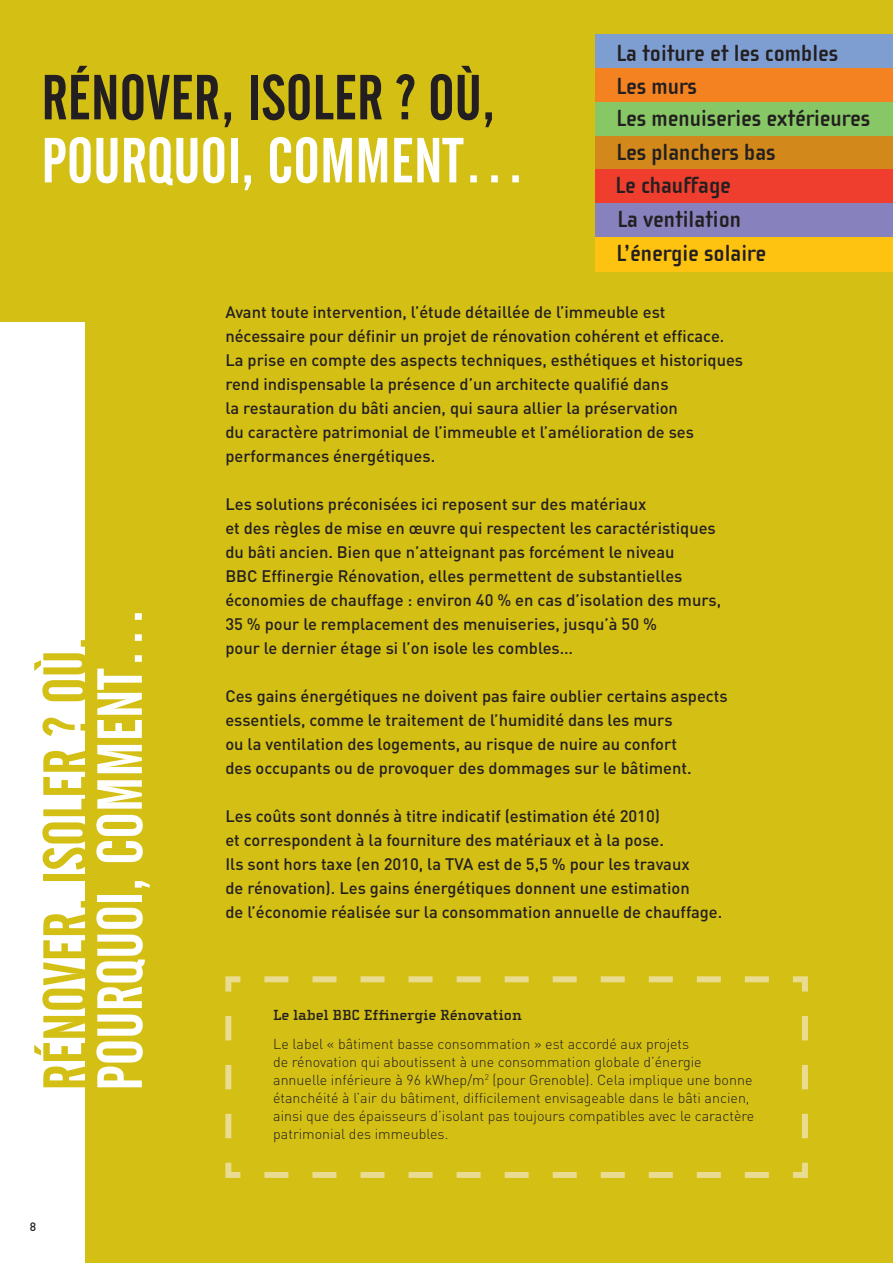
<style>
.page{position:relative;width:893px;height:1263px;background:#fff}
.page>*{position:absolute;margin:0;border:0;box-sizing:border-box;transform-origin:0 0}
.t1{font:63px/54px "Alternate Gothic No 2 BT";color:#d4bf15}
.t2{font:63px/63px "Alternate Gothic No 2 BT";color:#231f20}
.t3{font:700 24px/33.5px "Cholla Sans";color:#231f20}
.t4{font:500 16.5px/24px "DIN";color:#231f20}
.t5{font:700 15px "Cholla Slab";color:#231f20}
.t6{font:300 14.25px/18px "DIN";color:#231f20}
.t7{font:500 12px "DIN";color:#231f20}
.s1{color:#fff}
</style>
<div class="page">
<div style="left:0;top:0;width:893px;height:321px;background:#d4bf15"></div>
<div style="left:85px;top:272px;width:808px;height:991px;background:#d4bf15"></div>
<div style="left:595px;top:34px;width:298px;height:34px;background:#7e9ed2"></div>
<div style="left:595px;top:68px;width:298px;height:34px;background:#f58220"></div>
<div style="left:595px;top:102px;width:298px;height:34px;background:#87c765"></div>
<div style="left:595px;top:136px;width:298px;height:34px;background:#d3881b"></div>
<div style="left:595px;top:170px;width:298px;height:34px;background:#ef3e2e"></div>
<div style="left:595px;top:204px;width:298px;height:34px;background:#8781bd"></div>
<div style="left:595px;top:237px;width:298px;height:34px;background:#fec210"></div>
<svg style="left:225px;top:976px;width:583px;height:202px"></svg>
<p class="t2" style="left:41px;top:67px;width:486px">RÉNOVER, ISOLER ? OÙ,<br><span class="s1">POURQUOI, COMMENT…</span></p>
<p class="t3" style="left:615px;top:36px;width:256px">La toiture et les combles<br>Les murs<br>Les menuiseries extérieures<br>Les planchers bas<br>Le chauffage<br>La ventilation<br>L’énergie solaire</p>
<p class="t1" style="left:40px;top:1091px;width:486px;rotate:-90deg">RÉNOVER, ISOLER ? OÙ,<br><span class="s1">POURQUOI, COMMENT…</span></p>
<p class="t7" style="left:30px;top:1219px;width:8px">8</p>
<p class="t4" style="left:225px;top:299px;width:519px">Avant toute intervention, l’étude détaillée de l’immeuble est nécessaire pour définir un projet de rénovation cohérent et efficace.<br>La prise en compte des aspects techniques, esthétiques et historiques rend indispensable la présence d’un architecte qualifié dans<br>la restauration du bâti ancien, qui saura allier la préservation<br>du caractère patrimonial de l’immeuble et l’amélioration de ses performances énergétiques.</p>
<p class="t4" style="left:225px;top:491px;width:497px">Les solutions préconisées ici reposent sur des matériaux<br>et des règles de mise en œuvre qui respectent les caractéristiques du bâti ancien. Bien que n’atteignant pas forcément le niveau<br>BBC Effinergie Rénovation, elles permettent de substantielles économies de chauffage : environ 40 % en cas d’isolation des murs, 35 % pour le remplacement des menuiseries, jusqu’à 50 %<br>pour le dernier étage si l’on isole les combles…</p>
<p class="t4" style="left:225px;top:683px;width:504px">Ces gains énergétiques ne doivent pas faire oublier certains aspects essentiels, comme le traitement de l’humidité dans les murs<br>ou la ventilation des logements, au risque de nuire au confort<br>des occupants ou de provoquer des dommages sur le bâtiment.</p>
<p class="t4" style="left:225px;top:803px;width:499px">Les coûts sont donnés à titre indicatif (estimation été 2010)<br>et correspondent à la fourniture des matériaux et à la pose.<br>Ils sont hors taxe (en 2010, la TVA est de 5,5 % pour les travaux<br>de rénovation). Les gains énergétiques donnent une estimation<br>de l’économie réalisée sur la consommation annuelle de chauffage.</p>
<p class="t5" style="left:273px;top:1007px;width:250px">Le label BBC Effinergie Rénovation</p>
<p class="t6" style="left:273px;top:1034px;width:483px">Le label « bâtiment basse consommation » est accordé aux projets<br>de rénovation qui aboutissent à une consommation globale d’énergie annuelle inférieure à 96 kWhep/m<sup>2</sup> (pour Grenoble). Cela implique une bonne étanchéité à l’air du bâtiment, difficilement envisageable dans le bâti ancien, ainsi que des épaisseurs d’isolant pas toujours compatibles avec le caractère patrimonial des immeubles.</p>
</div>
